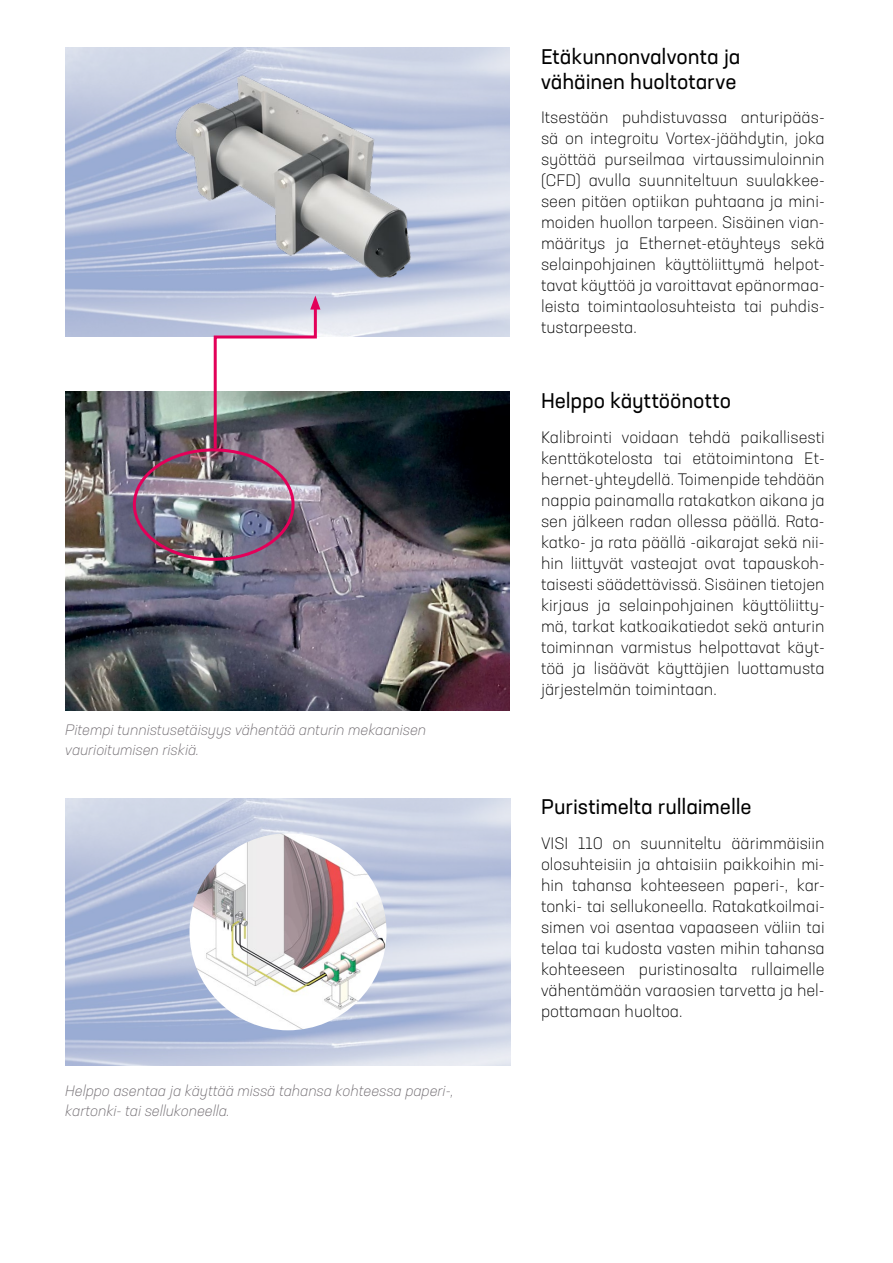
<style>
.page{position:relative;width:893px;height:1263px;background:#fff}
.page>*{position:absolute;margin:0;border:0;box-sizing:border-box;transform-origin:0 0}
.t1{font:21px/25.5px "Neusa Next Std";letter-spacing:-.005em;color:#000}
.t2{font:300 16.5px/21px "Neusa Next Std";color:#000;text-align:justify}
.t3{font:italic 300 15px/19.5px "Neusa Next Std";color:#6f6a6f}
</style>
<div class="page">
<img style="left:65px;top:47px;width:445px;height:345px">
<img style="left:65px;top:392px;width:445px;height:318px">
<div style="left:133px;top:448px;width:162px;height:113px;border:3px solid #e30059;border-radius:50%"></div>
<svg style="left:212px;top:296px;width:108px;height:155px"></svg>
<img style="left:66px;top:798px;width:444px;height:267px">
<img style="left:190px;top:833px;width:196px;height:197px;border-radius:98px">
<p class="t3" style="left:65px;top:720px;width:362px">Pitempi tunnistusetäisyys vähentää anturin mekaanisen vaurioitumisen riskiä.</p>
<p class="t3" style="left:65px;top:1081px;width:390px">Helppo asentaa ja käyttää missä tahansa kohteessa paperi-, kartonki- tai sellukoneella.</p>
<p class="t1" style="left:541px;top:43px;width:201px">Etäkunnonvalvonta ja vähäinen huoltotarve</p>
<p class="t2" style="left:541px;top:107px;width:285px">Itsestään puhdistuvassa anturipääs&shy;sä on integroitu Vortex-jäähdytin, joka syöttää purseilmaa virtaussimuloinnin (CFD) avulla suunniteltuun suulakkee&shy;seen pitäen optiikan puhtaana ja mini&shy;moiden huollon tarpeen. Sisäinen vian&shy;määritys ja Ethernet-etäyhteys sekä selainpohjainen käyttöliittymä helpot&shy;tavat käyttöä ja varoittavat epänormaa&shy;leista toimintaolosuhteista tai puhdis&shy;tustarpeesta.</p>
<p class="t1" style="left:541px;top:388px;width:191px">Helppo käyttöönotto</p>
<p class="t2" style="left:541px;top:427px;width:285px">Kalibrointi voidaan tehdä paikallisesti kenttäkotelosta tai etätoimintona Et&shy;hernet-yhteydellä. Toimenpide tehdään nappia painamalla ratakatkon aikana ja sen jälkeen radan ollessa päällä. Rata&shy;katko- ja rata päällä -aikarajat sekä nii&shy;hin liittyvät vasteajat ovat tapauskoh&shy;taisesti säädettävissä. Sisäinen tietojen kirjaus ja selainpohjainen käyttöliitty&shy;mä, tarkat katkoaikatiedot sekä anturin toiminnan varmistus helpottavat käyt&shy;töä ja lisäävät käyttäjien luottamusta järjestelmän toimintaan.</p>
<p class="t1" style="left:541px;top:794px;width:212px">Puristimelta rullaimelle</p>
<p class="t2" style="left:541px;top:833px;width:285px">VISI 110 on suunniteltu äärimmäisiin olosuhteisiin ja ahtaisiin paikkoihin mi&shy;hin tahansa kohteeseen paperi-, kar&shy;tonki- tai sellukoneella. Ratakatkoilmai&shy;simen voi asentaa vapaaseen väliin tai telaa tai kudosta vasten mihin tahansa kohteeseen puristinosalta rullaimelle vähentämään varaosien tarvetta ja hel&shy;pottamaan huoltoa.</p>
</div>
